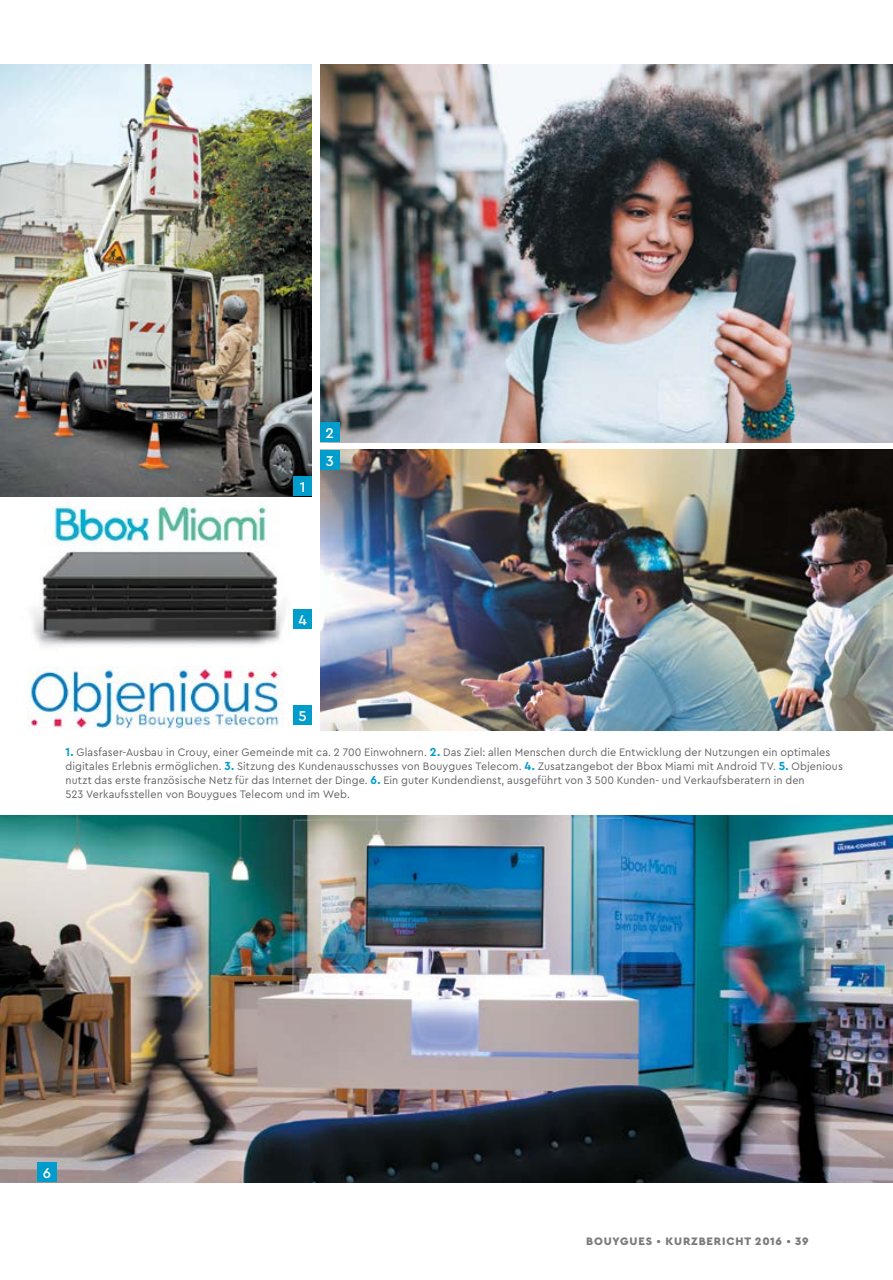
<style>
.page{position:relative;width:893px;height:1280px;background:#fff}
.page>*{position:absolute;margin:0;border:0;box-sizing:border-box;transform-origin:0 0}
.t1{font:500 14.88px/27.3px "Cera PRO";color:#fff}
.t2{font:11.38px/14px "Cera PRO";letter-spacing:.01em;color:#646363;scale:.95 1}
.t3{font:900 11.38px "Cera PRO";letter-spacing:.07em;color:#7c7b7b}
.s1{font-weight:700;font-size:12.25px;color:#009dcc}
.s2{font-weight:500}
</style>
<div class="page">
<img style="left:22px;top:496px;width:269px;height:151px">
<img style="left:0;top:816px;width:893px;height:366px">
<img style="left:0;top:64px;width:312px;height:432px">
<img style="left:28px;top:666px;width:256px;height:63px">
<img style="left:320px;top:64px;width:573px;height:378px">
<img style="left:320px;top:450px;width:573px;height:281px">
<div style="left:293px;top:476px;width:20px;height:20px;background:#009dcc"></div>
<div style="left:320px;top:422px;width:20px;height:20px;background:#009dcc"></div>
<div style="left:320px;top:450px;width:20px;height:19px;background:#009dcc"></div>
<div style="left:293px;top:609px;width:20px;height:20px;background:#009dcc"></div>
<div style="left:293px;top:705px;width:20px;height:19px;background:#009dcc"></div>
<div style="left:37px;top:1162px;width:20px;height:20px;background:#009dcc"></div>
<h1 class="t1" style="left:300px;top:473px;width:7px">1</h1>
<h1 class="t1" style="left:326px;top:419px;width:10px">2<br>3</h1>
<h1 class="t1" style="left:298px;top:605px;width:10px">4</h1>
<h1 class="t1" style="left:298px;top:701px;width:10px">5</h1>
<p class="t2" style="left:65px;top:745px;width:820px"><span class="s1">1.</span> Glasfaser-Ausbau in Crouy, einer Gemeinde mit ca. 2 700 Einwohnern. <span class="s1">2.</span> Das Ziel: allen Menschen durch die Entwicklung der Nutzungen ein optimales digitales Erlebnis ermöglichen. <span class="s1">3.</span> Sitzung des Kundenausschusses von Bouygues Telecom. <span class="s1">4.</span> Zusatzangebot der Bbox Miami mit Android TV. <span class="s1">5.</span> Objenious nutzt das erste französische Netz für das Internet der Dinge. <span class="s1">6.</span> Ein guter Kundendienst, ausgeführt von 3 500 Kunden- und Verkaufsberatern in den<br>523 Verkaufsstellen von Bouygues Telecom und im Web.</p>
<h1 class="t1" style="left:43px;top:1159px;width:10px">6</h1>
<p class="t3" style="left:586px;top:1234px;width:224px">BOUYGUES <span class="s2">•</span> KURZBERICHT 2016 <span class="s2">•</span> 39</p>
</div>
